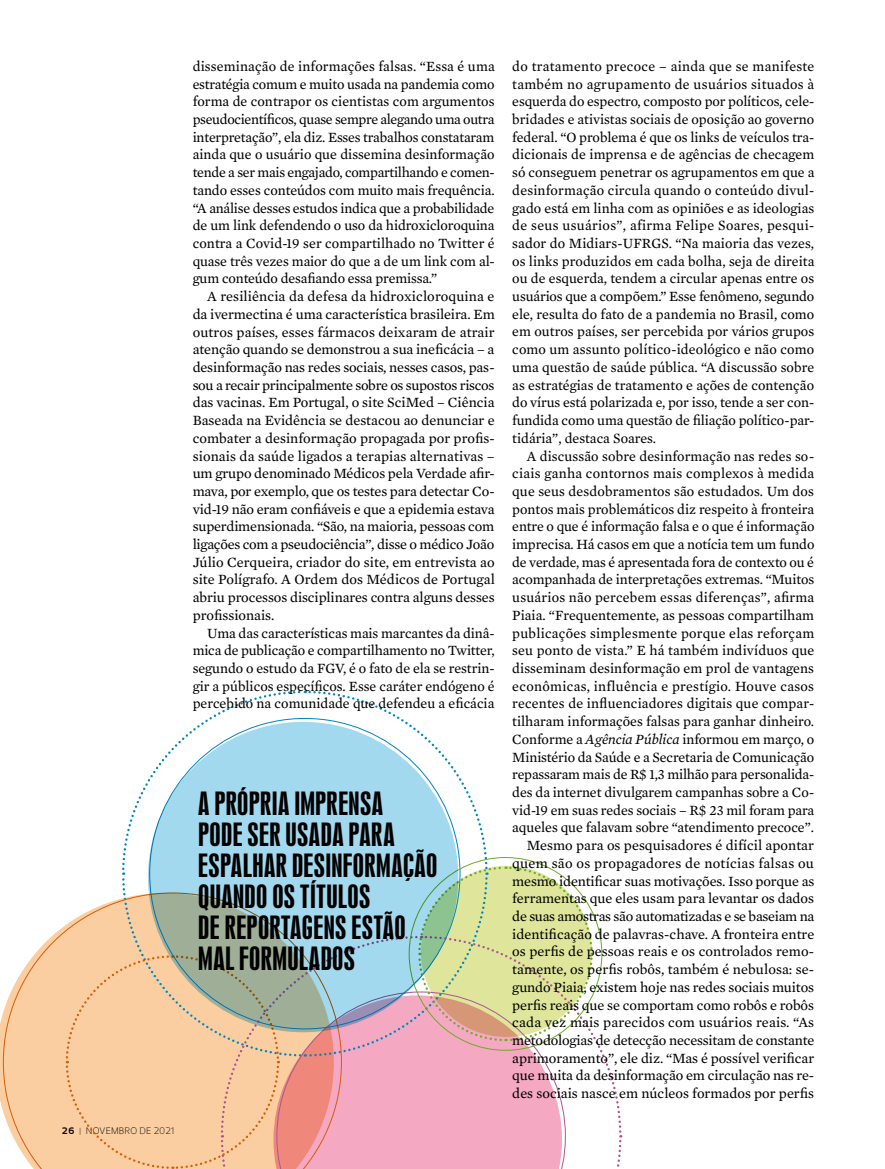
<style>
.page{position:relative;width:885px;height:1169px;background:#fff}
.page>*{position:absolute;margin:0;border:0;box-sizing:border-box;transform-origin:0 0}
.t1{font:30px/30.9px "Swiss 924 BT Regular B";letter-spacing:.01em;color:#000}
.t2{font:14.4px/17.7px "Mercury Text G2";color:#000;text-align:justify}
.t3{font:300 8.7px "Oculum";letter-spacing:.015em;color:#000}
.s1{font-weight:700}
.s2{font-weight:700;color:#9d9d9c}
.s3{font-style:italic}
</style>
<div class="page">
<svg style="left:3px;top:926px;width:61px;height:242px"></svg>
<svg style="left:64px;top:690px;width:559px;height:479px"></svg>
<svg style="left:148px;top:722px;width:310px;height:310px;background:#9fced9"></svg>
<p class="t3" style="left:62px;top:1124px;width:114px"><span class="s1">26</span> <span class="s2">|</span> NOVEMBRO DE 2021</p>
<p class="t2" style="left:193px;top:56px;width:304px">disseminação de informações falsas. “Essa é uma estratégia comum e muito usada na pandemia como forma de contrapor os cientistas com argumentos pseudocientíficos, quase sempre alegando uma outra interpretação”, ela diz. Esses trabalhos constataram ainda que o usuário que dissemina desinformação tende a ser mais engajado, compartilhando e comen&shy;tando esses conteúdos com muito mais frequência. “A análise desses estudos indica que a probabilidade de um link defendendo o uso da hidroxicloroquina contra a Covid-19 ser compartilhado no Twitter é quase três vezes maior do que a de um link com al&shy;gum conteúdo desafiando essa premissa.”</p>
<p class="t2" style="left:193px;top:287px;width:304px;text-indent:14px">A resiliência da defesa da hidroxicloroquina e da ivermectina é uma característica brasileira. Em outros países, esses fármacos deixaram de atrair atenção quando se demonstrou a sua ineficácia – a desinformação nas redes sociais, nesses casos, pas&shy;sou a recair principalmente sobre os supostos riscos das vacinas. Em Portugal, o site SciMed – Ciência Baseada na Evidência se destacou ao denunciar e combater a desinformação propagada por profis&shy;sionais da saúde ligados a terapias alternativas – um grupo denominado Médicos pela Verdade afir&shy;mava, por exemplo, que os testes para detectar Co&shy;vid-19 não eram confiáveis e que a epidemia estava superdimensionada. “São, na maioria, pessoas com ligações com a pseudociência”, disse o médico João Júlio Cerqueira, criador do site, em entrevista ao site Polígrafo. A Ordem dos Médicos de Portugal abriu processos disciplinares contra alguns desses profissionais.</p>
<p class="t2" style="left:193px;top:623px;width:303px;text-indent:14px">Uma das características mais marcantes da dinâ&shy;mica de publicação e compartilhamento no Twitter, segundo o estudo da FGV, é o fato de ela se restrin&shy;gir a públicos específicos. Esse caráter endógeno é percebido na comunidade que defendeu a eficácia</p>
<h1 class="t1" style="left:198px;top:788px;width:241px">A PRÓPRIA IMPRENSA<br>PODE SER USADA PARA<br>ESPALHAR DESINFORMAÇÃO<br>QUANDO OS TÍTULOS<br>DE REPORTAGENS ESTÃO<br>MAL FORMULADOS</h1>
<p class="t2" style="left:512px;top:56px;width:304px">do tratamento precoce – ainda que se manifeste também no agrupamento de usuários situados à esquerda do espectro, composto por políticos, cele&shy;bridades e ativistas sociais de oposição ao governo federal. “O problema é que os links de veículos tra&shy;dicionais de imprensa e de agências de checagem só conseguem penetrar os agrupamentos em que a desinformação circula quando o conteúdo divul&shy;gado está em linha com as opiniões e as ideologias de seus usuários”, afirma Felipe Soares, pesqui&shy;sador do Midiars-UFRGS. “Na maioria das vezes, os links produzidos em cada bolha, seja de direita ou de esquerda, tendem a circular apenas entre os usuários que a compõem.” Esse fenômeno, segundo ele, resulta do fato de a pandemia no Brasil, como em outros países, ser percebida por vários grupos como um assunto político-ideológico e não como uma questão de saúde pública. “A discussão sobre as estratégias de tratamento e ações de contenção do vírus está polarizada e, por isso, tende a ser con&shy;fundida como uma questão de filiação político-par&shy;tidária”, destaca Soares.</p>
<p class="t2" style="left:512px;top:446px;width:304px;text-align:right">A discussão sobre desinformação nas redes so&shy;ciais ganha contornos mais complexos à medida que seus desdobramentos são estudados. Um dos pontos mais problemáticos diz respeito à fronteira entre o que é informação falsa e o que é informação imprecisa. Há casos em que a notícia tem um fundo de verdade, mas é apresentada fora de contexto ou é acompanhada de interpretações extremas. “Muitos usuários não percebem essas diferenças”, afirma Piaia. “Frequentemente, as pessoas compartilham publicações simplesmente porque elas reforçam seu ponto de vista.” E há também indivíduos que disseminam desinformação em prol de vantagens econômicas, influência e prestígio. Houve casos recentes de influenciadores digitais que compar&shy;tilharam informações falsas para ganhar dinheiro.<br>Conforme a <span class="s3">Agência Pública</span> informou em março, o Ministério da Saúde e a Secretaria de Comunicação repassaram mais de R$ 1,3 milhão para personalida&shy;des da internet divulgarem campanhas sobre a Co&shy;vid-19 em suas redes sociais – R$ 23 mil foram para aqueles que falavam sobre “atendimento precoce”.<br>Mesmo para os pesquisadores é difícil apontar quem são os propagadores de notícias falsas ou mesmo identificar suas motivações. Isso porque as ferramentas que eles usam para levantar os dados de suas amostras são automatizadas e se baseiam na identificação de palavras-chave. A fronteira entre os perfis de pessoas reais e os controlados remo&shy;tamente, os perfis robôs, também é nebulosa: se&shy;gundo Piaia, existem hoje nas redes sociais muitos perfis reais que se comportam como robôs e robôs cada vez mais parecidos com usuários reais. “As metodologias de detecção necessitam de constante aprimoramento”, ele diz. “Mas é possível verificar que muita da desinformação em circulação nas re&shy;des sociais nasce em núcleos formados por perfis</p>
</div>
